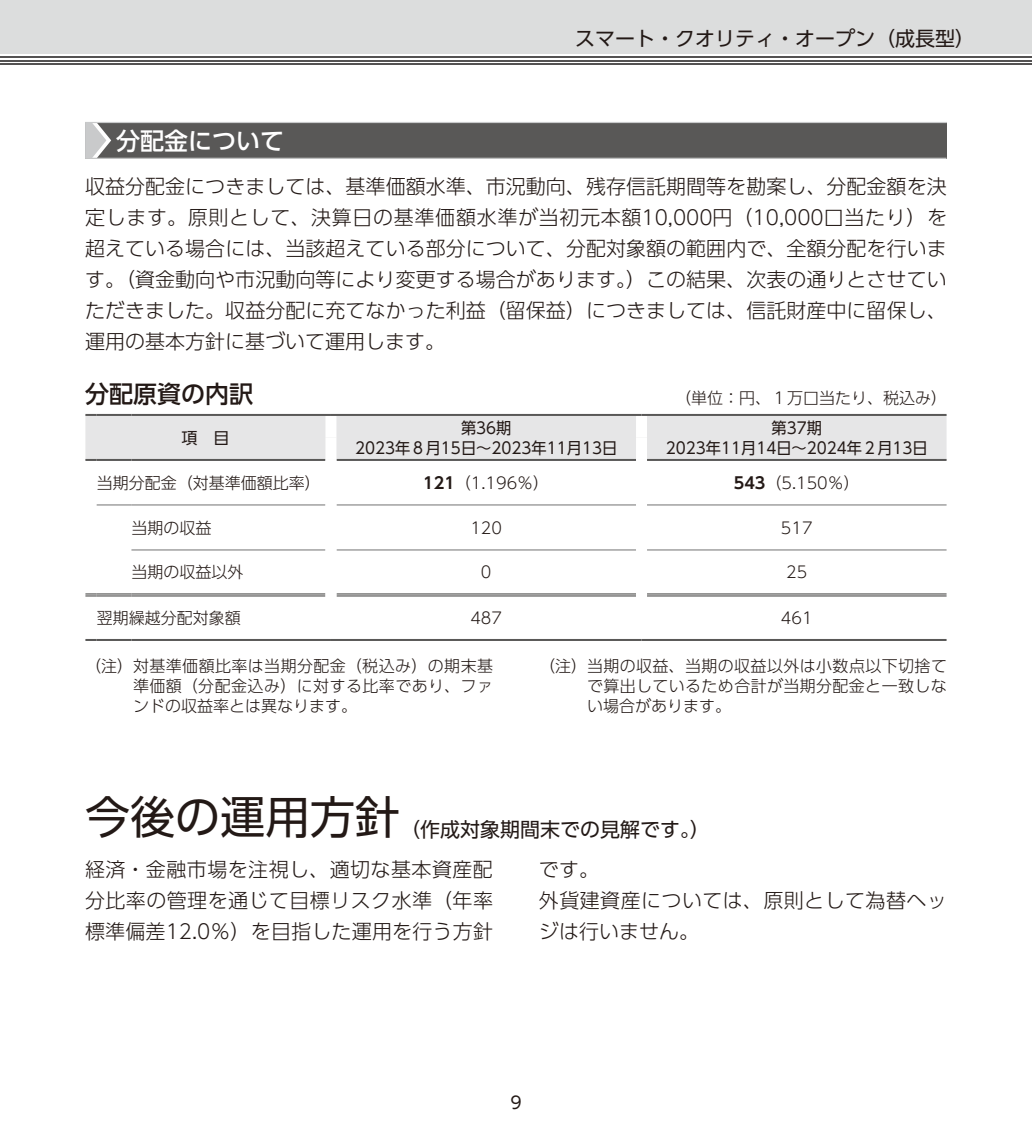
<style>
.page{position:relative;width:1032px;height:1134px;background:#fff}
.page>*{position:absolute;margin:0;border:0;box-sizing:border-box;transform-origin:0 0}
.t1{font:45px "UD Shin Go Pro";color:#231916}
.t2{font:500 24px "UD Shin Go Pro";color:#fff}
.t3{font:500 24px "UD Shin Go Pro";color:#231916}
.t4{font:300 20px/31px "UD Shin Go Pro";letter-spacing:.01em;color:#231916;text-align:justify}
.t5{font:20px "UD Shin Go Pro";color:#231916}
.t6{font:17px "UD Shin Go Pro";color:#231916}
.t7{font:300 16px/20px "UD Shin Go Pro";color:#231916;text-align:justify}
.t8{font:16px "UD Shin Go Pro";color:#231916;scale:.95 1}
.t9{font:16px "UD Shin Go Pro";color:#231916}
.s1{font-family:"UD Shin Go Pro De";font-weight:700}
</style>
<div class="page">
<div style="left:0;top:0;width:1032px;height:54px;background:#dcdddd"></div>
<hr style="left:0;top:63px;width:1032px;height:2px;background:#545252">
<hr style="left:0;top:60px;width:1032px;height:1px;background:#545252">
<hr style="left:0;top:56px;width:1032px;height:2px;background:#545252">
<div style="left:85px;top:122px;width:862px;height:36px;background:#595857"></div>
<hr style="left:85px;top:158px;width:861px;height:1px;background:#c9cacb">
<hr style="left:85px;top:122px;width:862px;height:1px;background:#c9cacb">
<svg style="left:85px;top:123px;width:26px;height:35px"></svg>
<hr style="left:336px;top:505px;width:300px;height:1px;background:#727272">
<hr style="left:647px;top:505px;width:299px;height:1px;background:#727272">
<hr style="left:336px;top:550px;width:300px;height:1px;background:#727272">
<hr style="left:647px;top:550px;width:299px;height:1px;background:#727272">
<hr style="left:131px;top:505px;width:194px;height:1px;background:#727272">
<hr style="left:131px;top:550px;width:194px;height:1px;background:#727272">
<hr style="left:97px;top:505px;width:34px;height:1px;background:#727272">
<svg style="left:85px;top:593px;width:12px;height:3px"></svg>
<hr style="left:97px;top:593px;width:34px;height:1px;background:#595857">
<hr style="left:97px;top:595px;width:34px;height:1px;background:#595857">
<hr style="left:131px;top:593px;width:194px;height:1px;background:#595857">
<hr style="left:131px;top:595px;width:194px;height:1px;background:#595857">
<hr style="left:336px;top:593px;width:300px;height:1px;background:#595857">
<hr style="left:336px;top:595px;width:300px;height:1px;background:#595857">
<hr style="left:647px;top:593px;width:299px;height:1px;background:#595857">
<hr style="left:647px;top:595px;width:299px;height:1px;background:#595857">
<svg style="left:85px;top:414px;width:861px;height:47px;background:#e0e0e1"></svg>
<hr style="left:97px;top:414px;width:34px;height:2px;background:#595857">
<hr style="left:131px;top:414px;width:200px;height:2px;background:#595857">
<hr style="left:331px;top:414px;width:310px;height:2px;background:#595857">
<hr style="left:641px;top:414px;width:305px;height:2px;background:#595857">
<svg style="left:85px;top:639px;width:12px;height:2px"></svg>
<hr style="left:97px;top:639px;width:34px;height:2px;background:#595857">
<hr style="left:131px;top:639px;width:200px;height:2px;background:#595857">
<hr style="left:331px;top:639px;width:310px;height:2px;background:#595857">
<hr style="left:641px;top:639px;width:305px;height:2px;background:#595857">
<p class="t5" style="left:575px;top:22px;width:401px">スマート・クオリティ・オープン（成長型）</p>
<p class="t2" style="left:116px;top:121px;width:170px">分配金について</p>
<p class="t4" style="left:85px;top:170px;width:863px">収益分配金につきましては、基準価額水準、市況動向、残存信託期間等を勘案し、分配金額を決定します。原則として、決算日の基準価額水準が当初元本額10,000円（10,000口当たり）を超えている場合には、当該超えている部分について、分配対象額の範囲内で、全額分配を行います。（資金動向や市況動向等により変更する場合があります。）この結果、次表の通りとさせていただきました。収益分配に充てなかった利益（留保益）につきましては、信託財産中に留保し、運用の基本方針に基づいて運用します。</p>
<p class="t3" style="left:85px;top:374px;width:170px">分配原資の内訳</p>
<p class="t7" style="left:675px;top:387px;width:273px">（単位：円、１万口当たり、税込み）</p>
<p class="t9" style="left:181px;top:424px;width:49px">項　目</p>
<p class="t8" style="left:461px;top:415px;width:55px">第36期</p>
<p class="t8" style="left:771px;top:415px;width:55px">第37期</p>
<p class="t8" style="left:355px;top:435px;width:277px">2023年８月15日～2023年11月13日</p>
<p class="t8" style="left:666px;top:435px;width:277px">2023年11月14日～2024年２月13日</p>
<p class="t7" style="left:97px;top:472px;width:225px">当期分配金（対基準価額比率）</p>
<p class="t7" style="left:423px;top:472px;width:128px"><span class="s1">121</span>（1.196％）</p>
<p class="t7" style="left:734px;top:472px;width:128px"><span class="s1">543</span>（5.150％）</p>
<p class="t7" style="left:131px;top:517px;width:81px">当期の収益</p>
<p class="t7" style="left:470px;top:517px;width:33px">120</p>
<p class="t7" style="left:781px;top:517px;width:33px">517</p>
<p class="t7" style="left:131px;top:561px;width:113px">当期の収益以外</p>
<p class="t7" style="left:481px;top:561px;width:12px">0</p>
<p class="t7" style="left:786px;top:561px;width:23px">25</p>
<p class="t7" style="left:97px;top:607px;width:145px">翌期繰越分配対象額</p>
<p class="t7" style="left:470px;top:607px;width:33px">487</p>
<p class="t7" style="left:781px;top:607px;width:33px">461</p>
<p class="t7" style="left:133px;top:655px;width:361px;text-indent:-48px">（注）対基準価額比率は当期分配金（税込み）の期末基準価額（分配金込み）に対する比率であり、ファンドの収益率とは異なります。</p>
<p class="t7" style="left:587px;top:655px;width:361px;text-indent:-48px">（注）当期の収益、当期の収益以外は小数点以下切捨てで算出しているため合計が当期分配金と一致しない場合があります。</p>
<h1 class="t1" style="left:85px;top:780px;width:317px">今後の運用方針</h1>
<p class="t5" style="left:400px;top:813px;width:312px">（作成対象期間末での見解です。）</p>
<p class="t4" style="left:85px;top:853px;width:409px">経済・金融市場を注視し、適切な基本資産配分比率の管理を通じて目標リスク水準（年率標準偏差12.0％）を目指した運用を行う方針</p>
<p class="t4" style="left:539px;top:853px;width:409px;text-align:left">です。<br>外貨建資産については、原則として為替ヘッジは行いません。</p>
<p class="t6" style="left:510px;top:1089px;width:13px">9</p>
</div>
